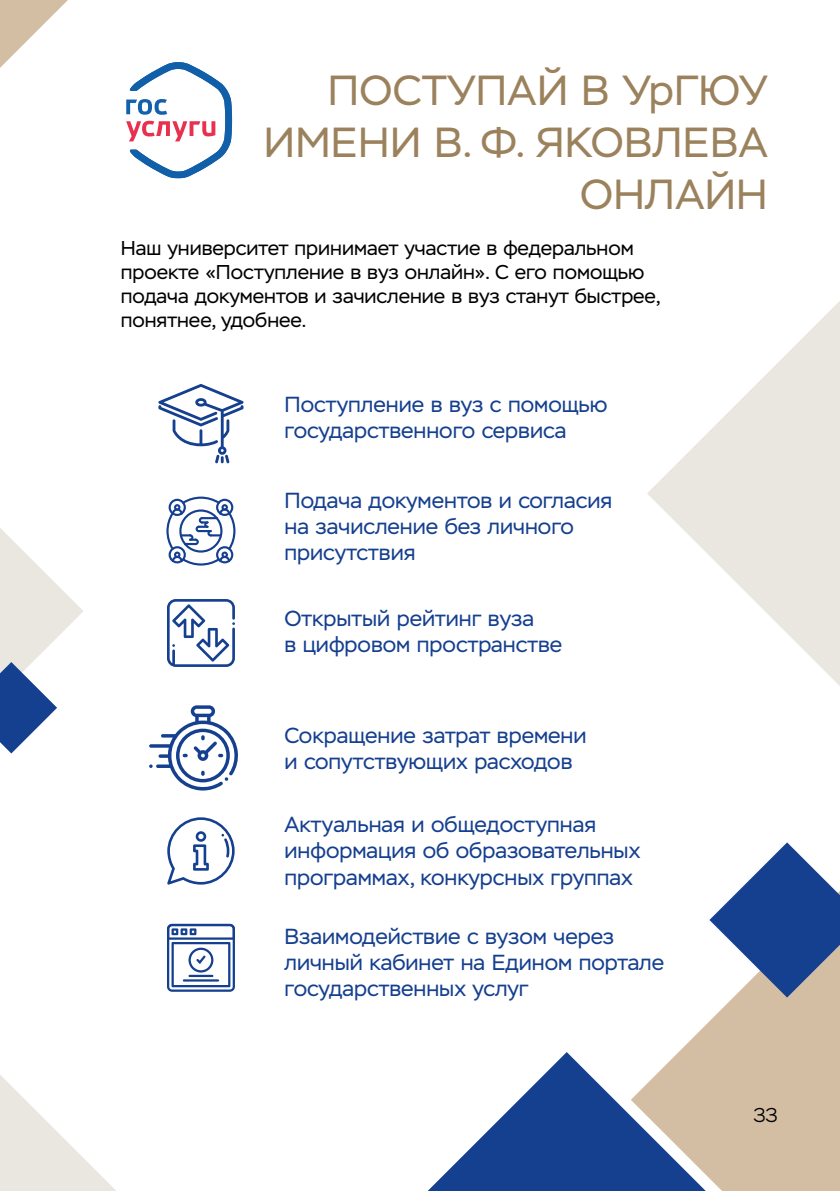
<style>
.page{position:relative;width:840px;height:1191px;background:#fff}
.page>*{position:absolute;margin:0;border:0;box-sizing:border-box;transform-origin:0 0}
.t1{font:42px/52px "Stem";letter-spacing:.01em;color:#9b825d;text-align:right}
.t2{font:21.8px/26.2px "Stem";color:#153f8f}
.t3{font:20px/24px "Stem";color:#000}
.t4{font:300 20px "Stem";color:#000}
</style>
<div class="page">
<svg style="left:647px;top:302px;width:192px;height:383px"></svg>
<svg style="left:0;top:1075px;width:116px;height:116px"></svg>
<div style="left:679px;top:997px;width:160px;height:194px;background:#d3bea3"></div>
<svg style="left:0;top:0;width:68px;height:68px"></svg>
<svg style="left:166px;top:496px;width:69px;height:69px"></svg>
<svg style="left:167px;top:599px;width:68px;height:68px"></svg>
<svg style="left:149px;top:705px;width:89px;height:85px"></svg>
<svg style="left:167px;top:924px;width:68px;height:67px"></svg>
<svg style="left:158px;top:384px;width:85px;height:79px"></svg>
<svg style="left:167px;top:817px;width:67px;height:67px"></svg>
<svg style="left:126px;top:62px;width:105px;height:116px"></svg>
<svg style="left:709px;top:842px;width:130px;height:155px"></svg>
<svg style="left:0;top:528px;width:83px;height:225px"></svg>
<svg style="left:427px;top:1052px;width:278px;height:139px"></svg>
<h1 class="t1" style="left:263px;top:65px;width:505px">ПОСТУПАЙ В УрГЮУ<br>ИМЕНИ В. Ф. ЯКОВЛЕВА<br>ОНЛАЙН</h1>
<p class="t3" style="left:121px;top:236px;width:541px">Наш университет принимает участие в федеральном проекте «Поступление в вуз онлайн». С его помощью подача документов и зачисление в вуз станут быстрее, понятнее, удобнее.</p>
<p class="t2" style="left:284px;top:391px;width:324px">Поступление в вуз с помощью государственного сервиса</p>
<p class="t2" style="left:284px;top:487px;width:329px">Подача документов и согласия на зачисление без личного присутствия</p>
<p class="t2" style="left:284px;top:605px;width:279px">Открытый рейтинг вуза<br>в цифровом пространстве</p>
<p class="t2" style="left:284px;top:723px;width:303px">Сокращение затрат времени и сопутствующих расходов</p>
<p class="t2" style="left:284px;top:812px;width:357px">Актуальная и общедоступная информация об образовательных программах, конкурсных группах</p>
<p class="t2" style="left:284px;top:923px;width:381px">Взаимодействие с вузом через личный кабинет на Едином портале государственных услуг</p>
<p class="t4" style="left:753px;top:1104px;width:26px">33</p>
</div>
